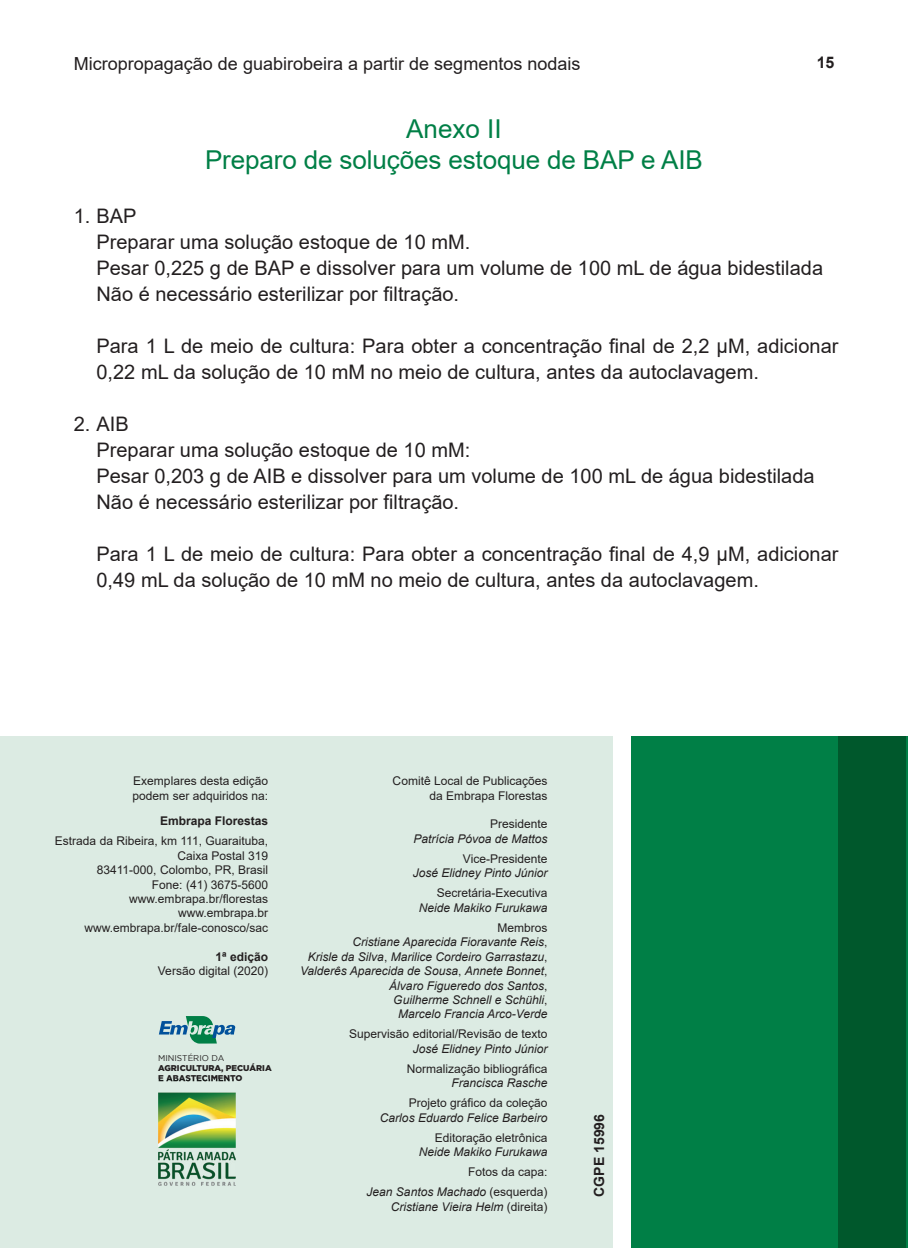
<style>
.page{position:relative;width:908px;height:1248px;background:#fff}
.page>*{position:absolute;margin:0;border:0;box-sizing:border-box;transform-origin:0 0}
.t1{font:26px/31.2px "Arial";letter-spacing:-.005em;color:#007f46;text-align:center}
.t2{font:20px/26px "Arial";color:#231f20}
.t3{font:18px "Arial";color:#231f20}
.t4{font:700 16px "Arial";color:#231f20}
.t5{font:700 14px "Arial";color:#231f20}
.t6{font:12px/14.4px "Arial";color:#231f20;text-align:right}
.t7{font:italic 12px/14.4px "Arial";color:#231f20;text-align:right}
.t8{font:700 12px "Arial";color:#231f20}
.t9{font:900 8.4px/10px "Gotham";color:#231f20}
.t10{font:8.4px "Gotham";color:#231f20}
.s1{font-style:normal}
.s2{font-style:italic}
</style>
<div class="page">
<div style="left:0;top:736px;width:612px;height:511px;background:#dcebe3"></div>
<div style="left:631px;top:736px;width:276px;height:511px;background:#007f46"></div>
<svg style="left:159px;top:1016px;width:76px;height:27px"></svg>
<div style="left:838px;top:736px;width:67px;height:511px;background:#00582c"></div>
<img style="left:158px;top:1081px;width:78px;height:104px">
<img style="left:158px;top:1079px;width:76px;height:2px">
<p class="t3" style="left:74px;top:51px;width:508px">Micropropagação de guabirobeira a partir de segmentos nodais</p>
<p class="t4" style="left:816px;top:51px;width:19px">15</p>
<h1 class="t1" style="left:205px;top:113px;width:499px">Anexo II<br>Preparo de soluções estoque de BAP e AIB</h1>
<p class="t2" style="left:96px;top:203px;width:727px;text-indent:-23px">1. BAP<br>Preparar uma solução estoque de 10 mM.<br>Pesar 0,225 g de BAP e dissolver para um volume de 100 mL de água bidestilada Não é necessário esterilizar por filtração.</p>
<p class="t2" style="left:96px;top:333px;width:743px">Para 1 L de meio de cultura: Para obter a concentração final de 2,2 µM, adicionar<br>0,22 mL da solução de 10 mM no meio de cultura, antes da autoclavagem.</p>
<p class="t2" style="left:96px;top:411px;width:719px;text-indent:-23px">2. AIB<br>Preparar uma solução estoque de 10 mM:<br>Pesar 0,203 g de AIB e dissolver para um volume de 100 mL de água bidestilada Não é necessário esterilizar por filtração.</p>
<p class="t2" style="left:96px;top:541px;width:743px">Para 1 L de meio de cultura: Para obter a concentração final de 4,9 µM, adicionar<br>0,49 mL da solução de 10 mM no meio de cultura, antes da autoclavagem.</p>
<p class="t6" style="left:132px;top:773px;width:137px;text-align:left">Exemplares desta edição podem ser adquiridos na:</p>
<p class="t8" style="left:160px;top:812px;width:110px">Embrapa Florestas</p>
<p class="t6" style="left:55px;top:833px;width:214px">Estrada da Ribeira, km 111, Guaraituba,<br>Caixa Postal 319<br>83411-000, Colombo, PR, Brasil<br>Fone: (41) 3675-5600 www.embrapa.br/florestas www.embrapa.br www.embrapa.br/fale-conosco/sac</p>
<p class="t8" style="left:215px;top:947px;width:54px">1ª edição</p>
<p class="t6" style="left:158px;top:963px;width:112px">Versão digital (2020)</p>
<p class="t10" style="left:158px;top:1053px;width:68px">MINISTÉRIO DA</p>
<p class="t9" style="left:158px;top:1062px;width:115px">AGRICULTURA, PECUÁRIA<br>E ABASTECIMENTO</p>
<p class="t6" style="left:392px;top:773px;width:156px">Comitê Local de Publicações da Embrapa Florestas</p>
<p class="t6" style="left:490px;top:816px;width:59px">Presidente</p>
<p class="t7" style="left:413px;top:831px;width:136px">Patrícia Póvoa de Mattos</p>
<p class="t6" style="left:463px;top:851px;width:86px">Vice-Presidente</p>
<p class="t7" style="left:412px;top:866px;width:136px">José Elidney Pinto Júnior</p>
<p class="t6" style="left:436px;top:885px;width:112px">Secretária-Executiva</p>
<p class="t7" style="left:418px;top:900px;width:130px">Neide Makiko Furukawa</p>
<p class="t7" style="left:300px;top:920px;width:249px"><span class="s1">Membros<br></span>Cristiane Aparecida Fioravante Reis<span class="s1">,<br></span>Krisle da Silva<span class="s1">,</span> Marilice Cordeiro Garrastazu<span class="s1">,<br></span>Valderês Aparecida de Sousa<span class="s1">,</span> Annete Bonnet<span class="s1">,<br></span>Álvaro Figueredo dos Santos<span class="s1">,<br></span>Guilherme Schnell e Schühli<span class="s1">,<br></span>Marcelo Francia Arco-Verde</p>
<p class="t6" style="left:349px;top:1026px;width:200px">Supervisão editorial/Revisão de texto</p>
<p class="t7" style="left:412px;top:1041px;width:136px">José Elidney Pinto Júnior</p>
<p class="t6" style="left:406px;top:1061px;width:142px">Normalização bibliográfica</p>
<p class="t7" style="left:451px;top:1075px;width:98px">Francisca Rasche</p>
<p class="t6" style="left:408px;top:1095px;width:140px">Projeto gráfico da coleção</p>
<p class="t7" style="left:380px;top:1110px;width:169px">Carlos Eduardo Felice Barbeiro</p>
<p class="t6" style="left:434px;top:1130px;width:114px">Editoração eletrônica</p>
<p class="t7" style="left:418px;top:1144px;width:130px">Neide Makiko Furukawa</p>
<p class="t6" style="left:366px;top:1161px;width:182px;line-height:20px">Fotos da capa:<br><span class="s2">Jean Santos Machado</span> (esquerda)</p>
<p class="t7" style="left:391px;top:1199px;width:158px">Cristiane Vieira Helm <span class="s1">(direita)</span></p>
<p class="t5" style="left:589px;top:1196px;width:84px;rotate:-90deg">CGPE 15996</p>
</div>
